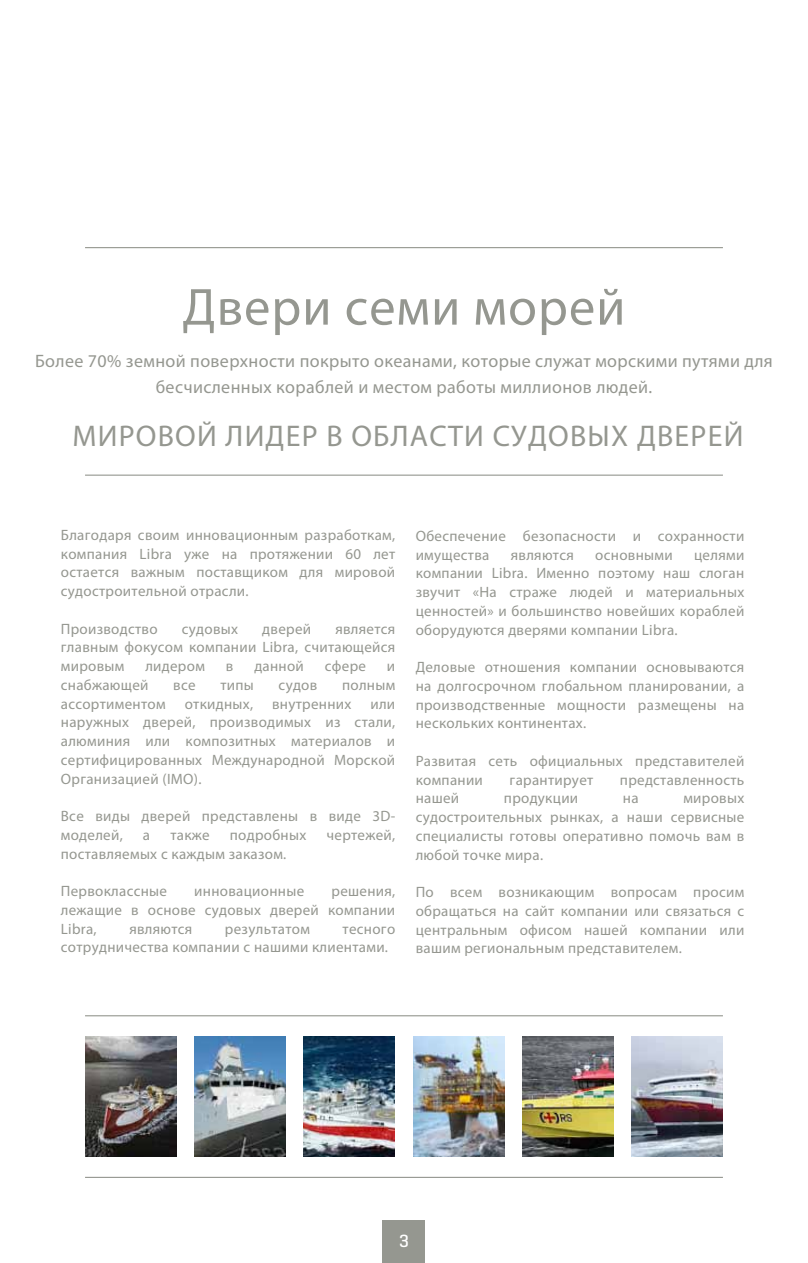
<style>
.page{position:relative;width:808px;height:1263px;background:#fff}
.page>*{position:absolute;margin:0;border:0;box-sizing:border-box;transform-origin:0 0}
.t1{font:52.5px "Myriad Pro";letter-spacing:.02em;color:#959790}
.t2{font:30px "Myriad Pro";letter-spacing:.04em;color:#959790}
.t3{font:18px/25.5px "Myriad Pro";letter-spacing:.02em;color:#959790;text-align:center}
.t4{font:500 18px "Geogrotesque";color:#fff}
.t5{font:15px/18.8px "Myriad Pro";letter-spacing:.02em;color:#959790;text-align:justify}
</style>
<div class="page">
<img style="left:413px;top:1036px;width:91px;height:121px">
<img style="left:85px;top:1036px;width:91px;height:121px">
<img style="left:194px;top:1036px;width:92px;height:121px">
<img style="left:522px;top:1036px;width:92px;height:121px">
<hr style="left:85px;top:475px;width:638px;height:1px;background:#959790">
<hr style="left:85px;top:247px;width:638px;height:1px;background:#959790">
<div style="left:383px;top:1220px;width:42px;height:43px;background:#959790"></div>
<hr style="left:85px;top:1015px;width:638px;height:1px;background:#959790">
<hr style="left:85px;top:1177px;width:638px;height:1px;background:#959790">
<img style="left:304px;top:1036px;width:91px;height:121px">
<img style="left:632px;top:1036px;width:91px;height:121px">
<h1 class="t1" style="left:183px;top:275px;width:444px">Двери семи морей</h1>
<p class="t3" style="left:35px;top:348px;width:739px">Более 70% земной поверхности покрыто океанами, которые служат морскими путями для бесчисленных кораблей и местом работы миллионов людей.</p>
<h2 class="t2" style="left:72px;top:417px;width:672px">МИРОВОЙ ЛИДЕР В ОБЛАСТИ СУДОВЫХ ДВЕРЕЙ</h2>
<p class="t5" style="left:61px;top:525px;width:336px">Благодаря своим инновационным разработкам, компания Libra уже на протяжении 60 лет остается важным поставщиком для мировой судостроительной отрасли.</p>
<p class="t5" style="left:61px;top:619px;width:98px">Производство</p>
<p class="t5" style="left:182px;top:619px;width:58px">судовых</p>
<p class="t5" style="left:262px;top:619px;width:50px">дверей</p>
<p class="t5" style="left:61px;top:619px;width:336px;text-indent:274px">является главным фокусом компании Libra, считающейся мировым</p>
<p class="t5" style="left:145px;top:656px;width:61px">лидером</p>
<p class="t5" style="left:226px;top:656px;width:9px">в</p>
<p class="t5" style="left:254px;top:656px;width:51px">данной</p>
<p class="t5" style="left:325px;top:656px;width:43px">сфере</p>
<p class="t5" style="left:387px;top:656px;width:10px">и</p>
<p class="t5" style="left:61px;top:675px;width:89px">снабжающей</p>
<p class="t5" style="left:173px;top:675px;width:24px">все</p>
<p class="t5" style="left:220px;top:675px;width:35px">типы</p>
<p class="t5" style="left:279px;top:675px;width:40px">судов</p>
<p class="t5" style="left:342px;top:675px;width:55px">полным</p>
<p class="t5" style="left:61px;top:694px;width:106px">ассортиментом</p>
<p class="t5" style="left:185px;top:694px;width:70px">откидных,</p>
<p class="t5" style="left:272px;top:694px;width:81px">внутренних</p>
<p class="t5" style="left:61px;top:694px;width:336px;text-indent:310px">или наружных дверей, производимых из стали, алюминия или композитных материалов и сертифицированных Международной Морской Организацией (IMO).</p>
<p class="t5" style="left:61px;top:806px;width:336px">Все виды дверей представлены в виде 3D&shy;моделей,</p>
<p class="t5" style="left:143px;top:825px;width:9px">а</p>
<p class="t5" style="left:170px;top:825px;width:41px">также</p>
<p class="t5" style="left:230px;top:825px;width:78px">подробных</p>
<p class="t5" style="left:326px;top:825px;width:70px">чертежей,</p>
<p class="t5" style="left:61px;top:844px;width:227px">поставляемых с каждым заказом.</p>
<p class="t5" style="left:61px;top:881px;width:108px">Первоклассные</p>
<p class="t5" style="left:194px;top:881px;width:111px">инновационные</p>
<p class="t5" style="left:61px;top:881px;width:336px;text-indent:271px">решения, лежащие в основе судовых дверей компании Libra,</p>
<p class="t5" style="left:61px;top:919px;width:336px;text-indent:282px">тесного сотрудничества компании с нашими клиентами.</p>
<p class="t5" style="left:129px;top:919px;width:64px">являются</p>
<p class="t5" style="left:225px;top:919px;width:87px">результатом</p>
<p class="t5" style="left:416px;top:526px;width:330px">Обеспечение безопасности и сохранности имущества</p>
<p class="t5" style="left:416px;top:545px;width:330px;text-indent:278px">целями компании Libra. Именно поэтому наш слоган звучит «На страже людей и материальных ценностей» и большинство новейших кораблей оборудуются дверями компании Libra.</p>
<p class="t5" style="left:416px;top:657px;width:330px">Деловые отношения компании основываются на долгосрочном глобальном планировании, а производственные мощности размещены на нескольких континентах.</p>
<p class="t5" style="left:416px;top:751px;width:330px">Развитая сеть официальных представителей компании</p>
<p class="t5" style="left:511px;top:545px;width:64px">являются</p>
<p class="t5" style="left:595px;top:545px;width:79px">основными</p>
<p class="t5" style="left:510px;top:770px;width:85px">гарантирует</p>
<p class="t5" style="left:620px;top:770px;width:126px">представленность</p>
<p class="t5" style="left:416px;top:789px;width:45px">нашей</p>
<p class="t5" style="left:504px;top:789px;width:76px">продукции</p>
<p class="t5" style="left:623px;top:789px;width:17px">на</p>
<p class="t5" style="left:416px;top:789px;width:330px;text-indent:268px">мировых судостроительных рынках, а наши сервисные специалисты готовы оперативно помочь вам в любой точке мира.</p>
<p class="t5" style="left:416px;top:882px;width:330px">По всем возникающим вопросам просим обращаться на сайт компании или связаться с центральным офисом нашей компании или вашим региональным представителем.</p>
<p class="t4" style="left:399px;top:1229px;width:11px">3</p>
</div>
